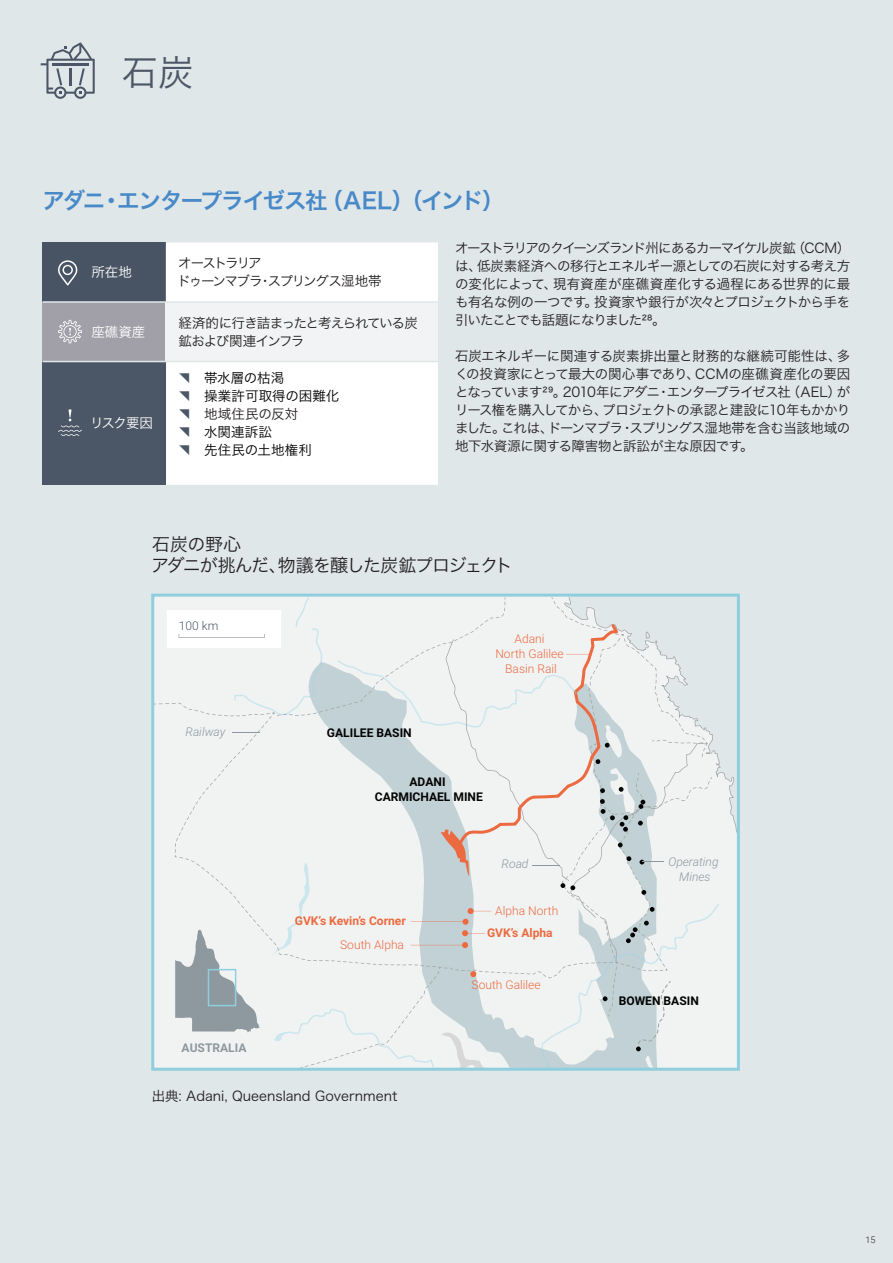
<style>
.page{position:relative;width:893px;height:1263px;background:#e0e7e9}
.page>*{position:absolute;margin:0;border:0;box-sizing:border-box;transform-origin:0 0}
.t1{font:36px "Hira Kaku Pro W3";color:#4b5766}
.Body_9_12{font:22.5px "Hira Kaku Pro W6";letter-spacing:-.065em;color:#4889c8}
.Exhibit{font:18px "Hira Kaku Pro W3";letter-spacing:-.055em;color:#231f20}
.Body_9_12-2{font:13.5px/18px "Hira Kaku Pro W3";letter-spacing:-.05em;color:#231f20;text-align:justify}
.Body_9_12-3{font:13.5px/18px "Hira Kaku Pro W3";letter-spacing:-.08em;color:#231f20}
.Body_9_12-4{font:13.5px "Hira Kaku Pro W3";letter-spacing:.005em;color:#000}
.Exhibit-2{font:13.5px "Hira Kaku Pro W3";color:#231f20}
.Body_9_12-5{font:13.5px "Hira Kaku Pro W3";letter-spacing:-.095em;color:#231f20}
.Body_9_12-6{font:13.5px "Hira Kaku Pro W3";color:#fff}
.Body_9_12-7{font:13.5px "Hira Kaku Pro W3";letter-spacing:-.155em;color:#231f20}
.Body_9_12-8{font:13.5px "Hira Kaku Pro W3";letter-spacing:.005em;color:#231f20}
.t2{font:300 12px/15px "Roboto";color:#ec6a3f;text-align:center}
.t3{font:700 12px/15px "Roboto";color:#030303;text-align:center}
.t4{font:700 12px "Roboto";color:#ec6a3f}
.t5{font:italic 300 12px/15px "Roboto";color:#8e989f;text-align:center}
.t6{font:700 12px "Roboto";color:#8e989f}
.t7{font:300 12px "Roboto";color:#4b5766}
.t8{font:300 9px "Roboto";color:#231f20}
</style>
<div class="page">
<div style="left:43px;top:242px;width:123px;height:60px;background:#485463"></div>
<div style="left:166px;top:242px;width:272px;height:243px;background:#fff"></div>
<div style="left:43px;top:302px;width:123px;height:59px;background:#a1a0a8"></div>
<div style="left:166px;top:302px;width:272px;height:59px;background:#f1f3f4"></div>
<div style="left:43px;top:361px;width:123px;height:124px;background:#4b5766"></div>
<hr style="left:43px;top:361px;width:123px;height:1px;background:#e0e7e9">
<hr style="left:166px;top:361px;width:272px;height:1px;background:#e0e7e9">
<hr style="left:43px;top:301px;width:123px;height:2px;background:#e0e7e9">
<hr style="left:166px;top:301px;width:272px;height:2px;background:#e0e7e9">
<svg style="left:58px;top:260px;width:19px;height:25px"></svg>
<svg style="left:58px;top:320px;width:24px;height:23px"></svg>
<svg style="left:58px;top:409px;width:24px;height:27px"></svg>
<svg style="left:155px;top:598px;width:581px;height:469px;background:#e7eaeb"></svg>
<div style="left:151px;top:594px;width:589px;height:477px;border:3px solid #8fcedd"></div>
<svg style="left:41px;top:43px;width:54px;height:56px"></svg>
<svg style="left:180px;top:373px;width:9px;height:10px"></svg>
<svg style="left:180px;top:391px;width:9px;height:10px"></svg>
<svg style="left:180px;top:409px;width:9px;height:10px"></svg>
<svg style="left:180px;top:427px;width:9px;height:10px"></svg>
<svg style="left:180px;top:445px;width:9px;height:10px"></svg>
<p class="t1" style="left:122px;top:40px;width:73px">石炭</p>
<p class="Body_9_12" style="left:43px;top:180px;width:463px">アダニ・エンタープライゼス社（AEL）（インド）</p>
<p class="Body_9_12-6" style="left:91px;top:260px;width:42px">所在地</p>
<p class="Body_9_12-7" style="left:178px;top:251px;width:85px">オーストラリア</p>
<p class="Body_9_12-5" style="left:177px;top:269px;width:206px">ドゥーンマブラ・スプリングス湿地帯</p>
<p class="Body_9_12-6" style="left:91px;top:320px;width:55px">座礁資産</p>
<p class="Body_9_12-3" style="left:179px;top:313px;width:241px">経済的に行き詰まったと考えられている炭鉱および関連インフラ</p>
<p class="Body_9_12-6" style="left:90px;top:411px;width:64px">リスク要因</p>
<p class="Body_9_12-4" style="left:204px;top:366px;width:82px">帯水層の枯渇</p>
<p class="Body_9_12-4" style="left:204px;top:384px;width:137px">操業許可取得の困難化</p>
<p class="Body_9_12-8" style="left:204px;top:402px;width:96px">地域住民の反対</p>
<p class="Body_9_12-4" style="left:204px;top:420px;width:69px">水関連訴訟</p>
<p class="Body_9_12-4" style="left:204px;top:438px;width:109px">先住民の土地権利</p>
<p class="Body_9_12-2" style="left:455px;top:238px;width:397px">オーストラリアのクイーンズランド州にあるカーマイケル炭鉱（CCM）は、低炭素経済への移行とエネルギー源としての石炭に対する考え方の変化によって、現有資産が座礁資産化する過程にある世界的に最も有名な例の一つです。投資家や銀行が次々とプロジェクトから手を引いたことでも話題になりました²⁸。</p>
<p class="Body_9_12-2" style="left:455px;top:346px;width:397px">石炭エネルギーに関連する炭素排出量と財務的な継続可能性は、多くの投資家にとって最大の関心事であり、CCMの座礁資産化の要因となっています²⁹。2010年にアダニ・エンタープライゼス社（AEL）がリース権を購入してから、プロジェクトの承認と建設に10年もかかりました。これは、ドーンマブラ・スプリングス湿地帯を含む当該地域の地下水資源に関する障害物と訴訟が主な原因です。</p>
<p class="Exhibit" style="left:152px;top:528px;width:90px">石炭の野心</p>
<p class="Exhibit" style="left:151px;top:549px;width:363px">アダニが挑んだ、物議を醸した炭鉱プロジェクト</p>
<p class="t7" style="left:179px;top:617px;width:41px">100 km</p>
<p class="t5" style="left:186px;top:723px;width:41px">Railway</p>
<p class="t6" style="left:182px;top:1039px;width:66px">AUSTRALIA</p>
<p class="t2" style="left:495px;top:630px;width:70px">Adani<br>North Galilee<br>Basin Rail</p>
<p class="t3" style="left:327px;top:725px;width:86px">GALILEE BASIN</p>
<p class="t3" style="left:375px;top:774px;width:109px">ADANI<br>CARMICHAEL MINE</p>
<p class="t4" style="left:295px;top:912px;width:112px">GVK’s Kevin’s Corner</p>
<p class="t5" style="left:502px;top:856px;width:28px">Road</p>
<p class="t2" style="left:495px;top:902px;width:65px">Alpha North</p>
<p class="t2" style="left:340px;top:936px;width:65px">South Alpha</p>
<p class="t4" style="left:487px;top:924px;width:67px">GVK’s Alpha</p>
<p class="t2" style="left:471px;top:976px;width:71px">South Galilee</p>
<p class="Exhibit-2" style="left:152px;top:1084px;width:247px">出典: Adani, Queensland Government</p>
<p class="t5" style="left:668px;top:854px;width:52px">Operating<br>Mines</p>
<p class="t3" style="left:619px;top:993px;width:82px">BOWEN BASIN</p>
<p class="t8" style="left:865px;top:1233px;width:11px">15</p>
</div>
